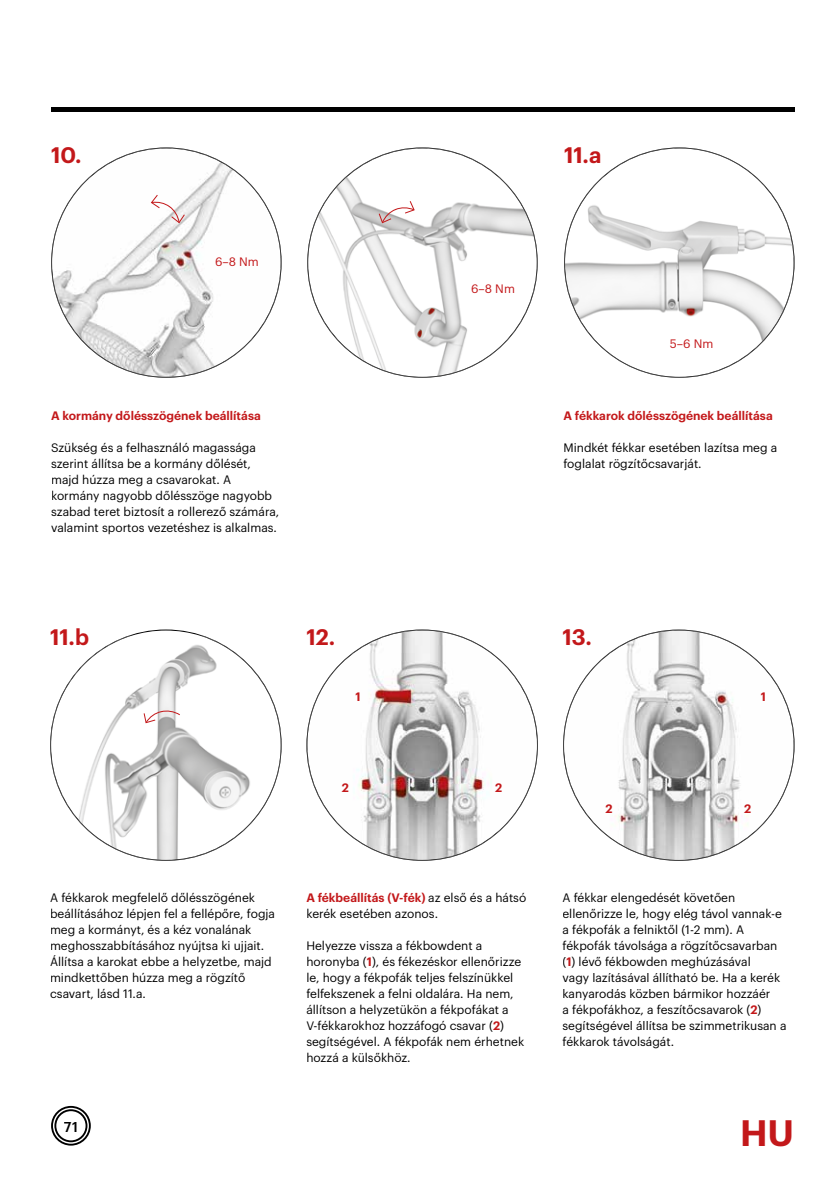
<style>
.page{position:relative;width:840px;height:1191px;background:#fff}
.page>*{position:absolute;margin:0;border:0;box-sizing:border-box;transform-origin:0 0}
.t1{font:600 36px "Graphik";color:#c3181a}
.t2{font:600 22px "Graphik";color:#c3181a}
.t3{font:500 14px "Graphik";color:#000}
.t4{font:12px/16px "Graphik";color:#000}
.t5{font:600 12px "Graphik";color:#c3181a}
.t6{font:12px "Graphik";color:#c3181a}
.s1{font-weight:600;color:#c3181a}
</style>
<div class="page">
<svg style="left:51px;top:1106px;width:40px;height:39px"></svg>
<svg style="left:50px;top:629px;width:216px;height:232px"></svg>
<img style="left:64px;top:636px;width:159px;height:56px">
<img style="left:223px;top:645px;width:58px;height:159px">
<img style="left:51px;top:692px;width:57px;height:153px">
<img style="left:108px;top:804px;width:157px;height:56px">
<svg style="left:143px;top:708px;width:37px;height:15px"></svg>
<svg style="left:621px;top:629px;width:173px;height:232px"></svg>
<img style="left:579px;top:630px;width:157px;height:57px">
<img style="left:736px;top:645px;width:57px;height:158px">
<img style="left:563px;top:687px;width:58px;height:158px">
<img style="left:620px;top:803px;width:158px;height:57px">
<svg style="left:306px;top:629px;width:217px;height:232px"></svg>
<img style="left:322px;top:630px;width:157px;height:57px">
<img style="left:479px;top:645px;width:58px;height:158px">
<img style="left:307px;top:687px;width:57px;height:158px">
<img style="left:364px;top:802px;width:157px;height:58px">
<svg style="left:621px;top:147px;width:173px;height:231px"></svg>
<img style="left:579px;top:148px;width:157px;height:57px">
<img style="left:736px;top:163px;width:57px;height:157px">
<img style="left:564px;top:205px;width:57px;height:157px">
<img style="left:621px;top:320px;width:157px;height:57px">
<svg style="left:322px;top:147px;width:201px;height:231px"></svg>
<img style="left:323px;top:148px;width:198px;height:57px">
<img style="left:307px;top:205px;width:58px;height:157px">
<img style="left:479px;top:205px;width:58px;height:157px">
<img style="left:364px;top:361px;width:116px;height:16px">
<svg style="left:378px;top:201px;width:36px;height:22px"></svg>
<svg style="left:51px;top:147px;width:174px;height:231px"></svg>
<img style="left:67px;top:148px;width:199px;height:57px">
<img style="left:52px;top:205px;width:57px;height:157px">
<img style="left:224px;top:205px;width:57px;height:157px">
<img style="left:109px;top:361px;width:115px;height:16px">
<svg style="left:151px;top:195px;width:34px;height:28px"></svg>
<hr style="left:51px;top:107px;width:743px;height:4px;background:#000">
<h2 class="t2" style="left:51px;top:138px;width:32px">10.</h2>
<p class="t6" style="left:215px;top:252px;width:45px">6–8 Nm</p>
<p class="t5" style="left:51px;top:406px;width:211px">A kormány dőlésszögének beállítása</p>
<p class="t4" style="left:51px;top:439px;width:229px">Szükség és a felhasználó magassága szerint állítsa be a kormány dőlését, majd húzza meg a csavarokat. A kormány nagyobb dőlésszöge nagyobb szabad teret biztosít a rollerező számára, valamint sportos vezetéshez is alkalmas.</p>
<p class="t6" style="left:471px;top:280px;width:45px">6–8 Nm</p>
<h2 class="t2" style="left:563px;top:138px;width:39px">11.a</h2>
<p class="t6" style="left:669px;top:334px;width:45px">5–6 Nm</p>
<p class="t5" style="left:563px;top:406px;width:211px">A fékkarok dőlésszögének beállítása</p>
<p class="t4" style="left:563px;top:439px;width:215px">Mindkét fékkar esetében lazítsa meg a foglalat rögzítőcsavarját.</p>
<h2 class="t2" style="left:50px;top:620px;width:40px">11.b</h2>
<h2 class="t2" style="left:562px;top:620px;width:31px">13.</h2>
<h2 class="t2" style="left:306px;top:620px;width:30px">12.</h2>
<p class="t5" style="left:355px;top:687px;width:7px">1</p>
<p class="t5" style="left:760px;top:687px;width:7px">1</p>
<p class="t5" style="left:342px;top:778px;width:9px">2</p>
<p class="t5" style="left:495px;top:778px;width:9px">2</p>
<p class="t5" style="left:605px;top:799px;width:9px">2</p>
<p class="t5" style="left:743px;top:799px;width:9px">2</p>
<p class="t4" style="left:50px;top:889px;width:226px">A fékkarok megfelelő dőlésszögének beállításához lépjen fel a fellépőre, fogja meg a kormányt, és a kéz vonalának meghosszabbításához nyújtsa ki ujjait.<br>Állítsa a karokat ebbe a helyzetbe, majd mindkettőben húzza meg a rögzítő csavart, lásd 11.a.</p>
<p class="t3" style="left:64px;top:1116px;width:15px">71</p>
<p class="t4" style="left:306px;top:889px;width:221px"><span class="s1">A fékbeállítás (V-fék)</span> az első és a hátsó kerék esetében azonos.</p>
<p class="t4" style="left:306px;top:937px;width:219px">Helyezze vissza a fékbowdent a horonyba (<span class="s1">1</span>), és fékezéskor ellenőrizze le, hogy a fékpofák teljes felszínükkel felfekszenek a felni oldalára. Ha nem, állítson a helyzetükön a fékpofákat a V-fékkarokhoz hozzáfogó csavar (<span class="s1">2</span>) segítségével. A fékpofák nem érhetnek hozzá a külsőkhöz.</p>
<p class="t4" style="left:562px;top:889px;width:225px">A fékkar elengedését követően ellenőrizze le, hogy elég távol vannak-e a fékpofák a felniktől (1-2 mm). A fékpofák távolsága a rögzítőcsavarban (<span class="s1">1</span>) lévő fékbowden meghúzásával<br>vagy lazításával állítható be. Ha a kerék kanyarodás közben bármikor hozzáér<br>a fékpofákhoz, a feszítőcsavarok (<span class="s1">2</span>) segítségével állítsa be szimmetrikusan a fékkarok távolságát.</p>
<h1 class="t1" style="left:739px;top:1105px;width:56px">HU</h1>
</div>
